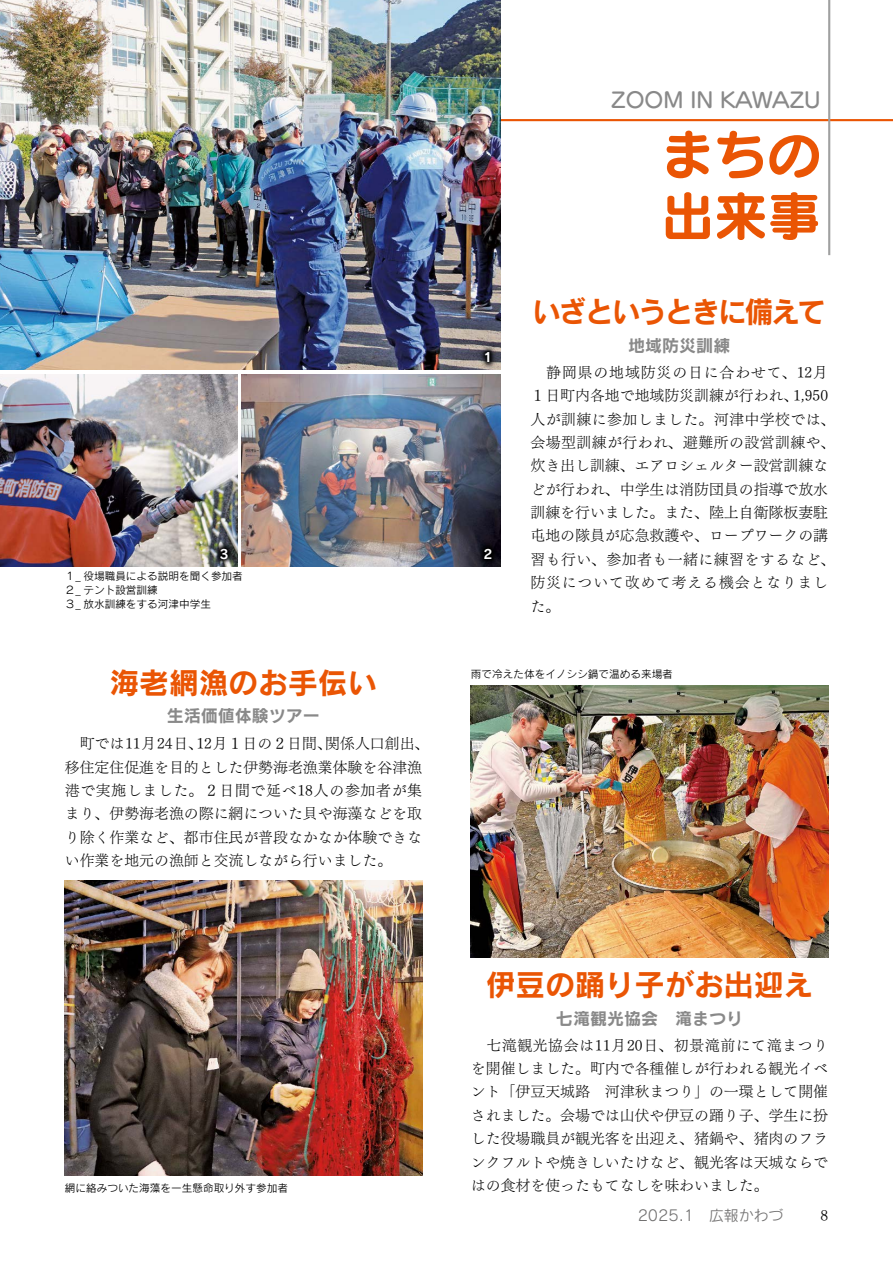
<style>
.page{position:relative;width:893px;height:1263px;background:#fff}
.page>*{position:absolute;margin:0;border:0;box-sizing:border-box;transform-origin:0 0}
.t1{font:53.1px/61.7px "Seurat Pro N B";color:#ea5504}
.t2{font:29.7px "Rodin Pro N B";color:#ea5504}
.t3{font:29.7px "Rodin Pro N B";letter-spacing:-.08em;color:#ea5504}
.t4{font:21.3px "Seurat Pro N DB";color:#898989}
.t5{font:16.95px "Rodin Pro N B";color:#898989}
.t6{font:14.85px/23.4px "Tsuku Min Pr 6 N L";color:#000}
.t7{font:14.85px/23.4px "Tsuku Min Pr 6 N L";letter-spacing:.06em;color:#000;text-align:right}
.t8{font:14.85px "Rodin Pro N M";color:#727171}
.t9{font:12.75px "Rodin Pro N B";color:#fff}
.t10{font:10.65px/13.8px "Rodin Pro N M";color:#000}
</style>
<div class="page">
<hr style="left:439px;top:119px;width:454px;height:2px;background:#ea5504">
<hr style="left:828px;top:0;width:2px;height:255px;background:#9fa0a0">
<img style="left:471px;top:686px;width:357px;height:272px">
<img style="left:65px;top:880px;width:357px;height:296px">
<img style="left:0;top:0;width:501px;height:370px">
<img style="left:0;top:374px;width:237px;height:193px">
<img style="left:241px;top:374px;width:260px;height:193px">
<svg style="left:213px;top:541px;width:22px;height:25px"></svg>
<svg style="left:477px;top:541px;width:22px;height:25px"></svg>
<svg style="left:478px;top:344px;width:19px;height:26px"></svg>
<h3 class="t4" style="left:611px;top:86px;width:211px">ZOOM IN KAWAZU</h3>
<h1 class="t1" style="left:661px;top:121px;width:161px">まちの出来事</h1>
<p class="t9" style="left:220px;top:545px;width:10px">3</p>
<p class="t10" style="left:65px;top:569px;width:180px">１_ 役場職員による説明を聞く参加者<br>２_ テント設営訓練<br>３_ 放水訓練をする河津中学生</p>
<p class="t9" style="left:484px;top:349px;width:10px">1</p>
<p class="t9" style="left:484px;top:545px;width:10px">2</p>
<h2 class="t3" style="left:532px;top:292px;width:296px">いざというときに備えて</h2>
<p class="t5" style="left:628px;top:334px;width:104px">地域防災訓練</p>
<p class="t7" style="left:530px;top:359px;width:299px">　静岡県の地域防災の日に合わせて、12月<br>1,950</p>
<p class="t6" style="left:530px;top:382px;width:306px">１日町内各地で地域防災訓練が行われ、<br>人が訓練に参加しました。河津中学校では、会場型訓練が行われ、避難所の設営訓練や、炊き出し訓練、エアロシェルター設営訓練などが行われ、中学生は消防団員の指導で放水訓練を行いました。また、陸上自衛隊板妻駐屯地の隊員が応急救護や、ロープワークの講習も行い、参加者も一緒に練習をするなど、防災について改めて考える機会となりました。</p>
<h2 class="t2" style="left:109px;top:663px;width:269px">海老網漁のお手伝い</h2>
<p class="t10" style="left:471px;top:667px;width:203px">雨で冷えた体をイノシシ鍋で温める来場者</p>
<p class="t5" style="left:167px;top:705px;width:155px">生活価値体験ツアー</p>
<p class="t6" style="left:325px;top:730px;width:106px">関係人口創出、</p>
<p class="t6" style="left:197px;top:730px;width:137px">12月１日の２日間、</p>
<p class="t6" style="left:65px;top:730px;width:359px">　町では11月24日、<br>移住定住促進を目的とした伊勢海老漁業体験を谷津漁港で実施しました。２日間で延べ18人の参加者が集まり、伊勢海老漁の際に網についた貝や海藻などを取り除く作業など、都市住民が普段なかなか体験できない作業を地元の漁師と交流しながら行いました。</p>
<p class="t10" style="left:65px;top:1180px;width:225px">網に絡みついた海藻を一生懸命取り外す参加者</p>
<h2 class="t2" style="left:486px;top:965px;width:329px">伊豆の踊り子がお出迎え</h2>
<p class="t5" style="left:556px;top:1007px;width:189px">七滝観光協会　滝まつり</p>
<p class="t6" style="left:471px;top:1032px;width:359px;text-align:justify">　七滝観光協会は11月20日、初景滝前にて滝まつりを開催しました。町内で各種催しが行われる観光イベント「伊豆天城路　河津秋まつり」の一環として開催されました。会場では山伏や伊豆の踊り子、学生に扮した役場職員が観光客を出迎え、猪鍋や、猪肉のフランクフルトや焼きしいたけなど、観光客は天城ならではの食材を使ったもてなしを味わいました。</p>
<p class="t8" style="left:638px;top:1205px;width:147px">2025.1　広報かわづ</p>
<p class="t6" style="left:820px;top:1202px;width:9px">8</p>
</div>
